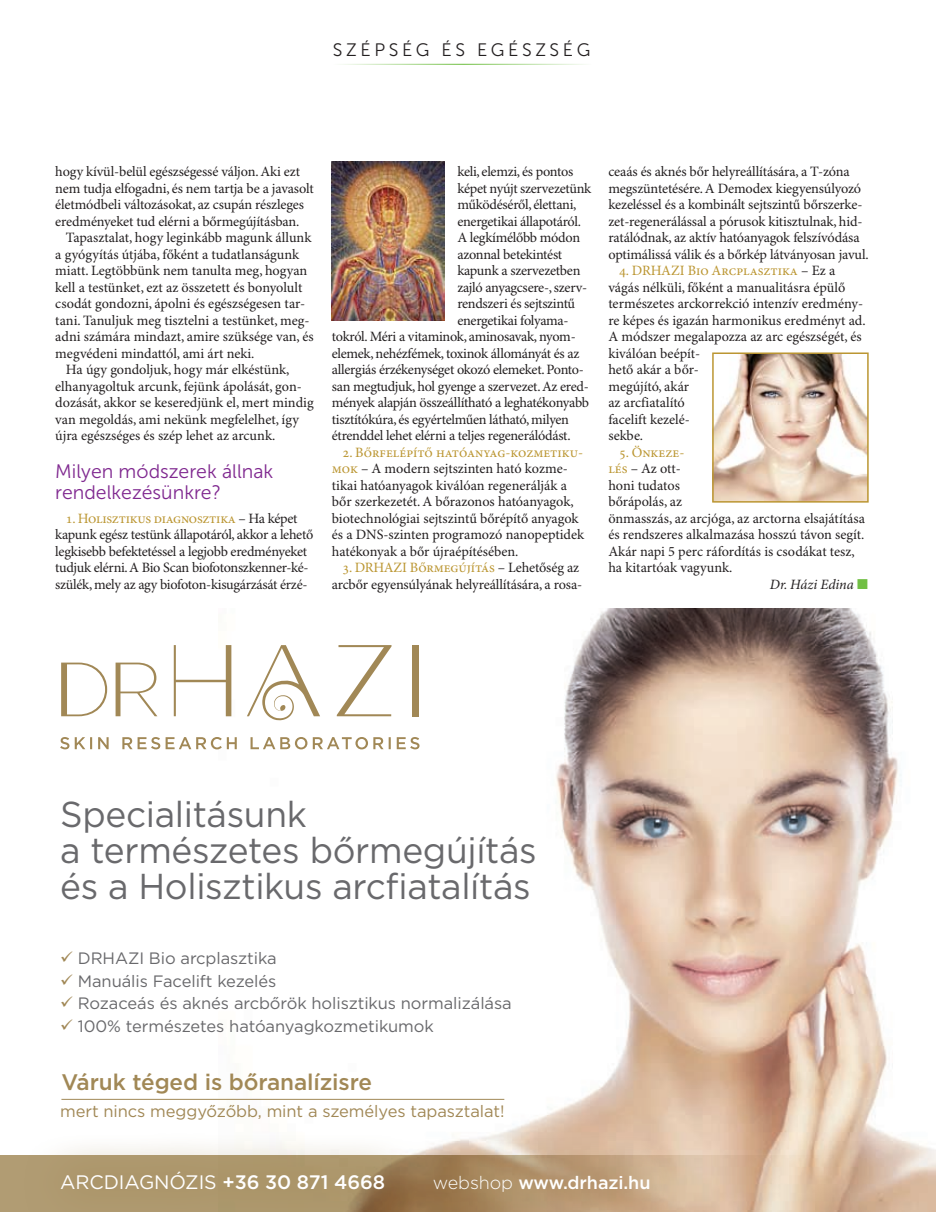
<style>
.page{position:relative;width:936px;height:1212px;background:#fff}
.page>*{position:absolute;margin:0;border:0;box-sizing:border-box;transform-origin:0 0}
.t1{font:36px/36px "Gotham";letter-spacing:-.01em;color:#69696c}
.t2{font:500 22.5px "Gotham";letter-spacing:-.005em;color:#a18856}
.t3{font:19.5px/21px "Museo Sans 300";color:#802990}
.t4{font:19.5px "Gotham";letter-spacing:-.005em;color:#fff}
.t5{font:500 18px "Gotham";letter-spacing:-.005em;color:#fff}
.t6{font:18px "Museo Sans 300";letter-spacing:.2em;color:#231f20}
.t7{font:16.5px "Gotham";letter-spacing:-.005em;color:#69696c}
.t8{font:16.5px "Gotham";letter-spacing:-.005em;color:#a18856}
.t9{font:14.25px/16.5px "Minion Pro";letter-spacing:-.01em;color:#231f20}
.t10{font:italic 14.25px "Minion Pro";letter-spacing:-.005em;color:#231f20}
.t11{font:14.25px "Minion Pro";color:#bb9632}
.s1{color:#bb9632}
.s2{color:#71bf44}
.s3{color:#a18856}
.s4{font-weight:500}
.s5{font-weight:300}
</style>
<div class="page">
<hr style="left:332px;top:64px;width:259px;height:1px;background:#71bf44">
<img style="left:332px;top:162px;width:112px;height:158px">
<img style="left:715px;top:355px;width:150px;height:145px">
<div style="left:712px;top:352px;width:156px;height:151px;border:2px solid #bb9632"></div>
<img style="left:218px;top:608px;width:717px;height:604px">
<hr style="left:61px;top:1099px;width:443px;height:1px;background:#a18856">
<svg style="left:0;top:1155px;width:872px;height:57px;background:#d6b99c"></svg>
<div style="left:21px;top:1130px;width:669px;height:82px;background:#a18856;opacity:.75"></div>
<svg style="left:60px;top:737px;width:359px;height:12px"></svg>
<svg style="left:61px;top:662px;width:46px;height:54px"></svg>
<svg style="left:115px;top:662px;width:42px;height:54px"></svg>
<svg style="left:247px;top:645px;width:73px;height:75px"></svg>
<svg style="left:337px;top:645px;width:54px;height:71px"></svg>
<div style="left:412px;top:645px;width:6px;height:71px;background:#a18856"></div>
<svg style="left:174px;top:645px;width:57px;height:71px"></svg>
<p class="t6" style="left:333px;top:40px;width:259px">SZÉPSÉG ÉS EGÉSZSÉG</p>
<p class="t9" style="left:55px;top:164px;width:260px">hogy kívül-belül egészségessé váljon. Aki ezt nem tudja elfogadni, és nem tartja be a javasolt életmódbeli változásokat, az csupán részleges eredményeket tud elérni a bőrmegújításban.</p>
<p class="t9" style="left:66px;top:230px;width:247px">Tapasztalat, hogy leginkább magunk állunk</p>
<p class="t9" style="left:55px;top:246px;width:246px">a gyógyítás útjába, főként a tudatlanságunk</p>
<p class="t9" style="left:55px;top:263px;width:253px">miatt. Legtöbbünk nem tanulta meg, hogyan</p>
<p class="t9" style="left:55px;top:279px;width:248px">kell a testünket, ezt az összetett és bonyolult</p>
<p class="t9" style="left:55px;top:296px;width:251px">csodát gondozni, ápolni és egészségesen tar-</p>
<p class="t9" style="left:55px;top:312px;width:256px">tani. Tanuljuk meg tisztelni a testünket, meg-</p>
<p class="t9" style="left:55px;top:329px;width:260px">adni számára mindazt, amire szüksége van, és</p>
<p class="t9" style="left:55px;top:345px;width:201px">megvédeni mindattól, ami árt neki.</p>
<p class="t9" style="left:66px;top:362px;width:225px">Ha úgy gondoljuk, hogy már elkéstünk,</p>
<p class="t9" style="left:55px;top:378px;width:248px">elhanyagoltuk arcunk, fejünk ápolását, gon-</p>
<p class="t9" style="left:55px;top:395px;width:260px">dozását, akkor se keseredjünk el, mert mindig</p>
<p class="t9" style="left:55px;top:411px;width:245px">van megoldás, ami nekünk megfelelhet, így</p>
<p class="t9" style="left:55px;top:428px;width:221px">újra egészséges és szép lehet az arcunk.</p>
<h3 class="t3" style="left:55px;top:460px;width:219px">Milyen módszerek állnak rendelkezésünkre?</h3>
<p class="t9" style="left:55px;top:510px;width:259px;text-align:center"><span class="s1">1. Holisztikus diagnosztika</span> – Ha képet kapunk egész testünk állapotáról, akkor a lehető legkisebb befektetéssel a legjobb eredményeket tudjuk elérni. A Bio Scan biofotonszkenner-ké&shy;szülék, mely az agy biofoton-kisugárzását érzé-</p>
<p class="t9" style="left:457px;top:164px;width:117px">keli, elemzi, és pontos</p>
<p class="t9" style="left:457px;top:180px;width:136px">képet nyújt szervezetünk</p>
<p class="t9" style="left:457px;top:197px;width:120px">működéséről, élettani,</p>
<p class="t9" style="left:457px;top:213px;width:125px">energetikai állapotáról.</p>
<p class="t9" style="left:457px;top:230px;width:124px">A legkímélőbb módon</p>
<p class="t9" style="left:457px;top:246px;width:106px">azonnal betekintést</p>
<p class="t9" style="left:457px;top:263px;width:125px">kapunk a szervezetben</p>
<p class="t9" style="left:457px;top:279px;width:131px">zajló anyagcsere-, szerv-</p>
<p class="t9" style="left:457px;top:296px;width:119px">rendszeri és sejtszintű</p>
<p class="t9" style="left:457px;top:312px;width:113px">energetikai folyama-</p>
<p class="t9" style="left:332px;top:329px;width:245px">tokról. Méri a vitaminok, aminosavak, nyom-</p>
<p class="t9" style="left:332px;top:345px;width:249px">elemek, nehézfémek, toxinok állományát és az</p>
<p class="t9" style="left:332px;top:362px;width:254px">allergiás érzékenységet okozó elemeket. Ponto-</p>
<p class="t9" style="left:332px;top:378px;width:258px">san megtudjuk, hol gyenge a szervezet. Az ered-</p>
<p class="t9" style="left:332px;top:395px;width:259px">mények alapján összeállítható a leghatékonyabb</p>
<p class="t9" style="left:332px;top:411px;width:239px">tisztítókúra, és egyértelműen látható, milyen</p>
<p class="t9" style="left:332px;top:428px;width:240px">étrenddel lehet elérni a teljes regenerálódást.</p>
<p class="t9" style="left:332px;top:444px;width:254px;text-indent:11px"><span class="s1">2. Bőrfelépítő hatóanyag-kozmetiku&shy;mok</span> – A modern sejtszinten ható kozme&shy;tikai hatóanyagok kiválóan regenerálják a bőr szerkezetét. A bőrazonos hatóanyagok, biotechnológiai sejtszintű bőrépítő anyagok és a DNS-szinten programozó nanopeptidek hatékonyak a bőr újraépítésében.</p>
<p class="t9" style="left:332px;top:560px;width:252px;text-align:center"><span class="s1">3. DRHAZI Bőrmegújítás</span> – Lehetőség az arcbőr egyensúlyának helyreállítására, a rosa-</p>
<p class="t9" style="left:608px;top:164px;width:262px">ceaás és aknés bőr helyreállítására, a T-zóna megszüntetésére. A Demodex kiegyensúlyozó kezeléssel és a kombinált sejtszintű bőrszerke&shy;zet-regenerálással a pórusok kitisztulnak, hid&shy;ratálódnak, az aktív hatóanyagok felszívódása optimálissá válik és a bőrkép látványosan javul.</p>
<p class="t9" style="left:608px;top:263px;width:259px;text-indent:11px"><span class="s1">4. DRHAZI Bio Arcplasztika</span> – Ez a vágás nélküli, főként a manualitásra épülő természetes arckorrekció intenzív eredmény&shy;re képes és igazán harmonikus eredményt ad.<br>A módszer megalapozza az arc egészségét, és kiválóan beépít-<br>hető akár a bőr-<br>megújító, akár<br>az arcfiatalító<br>facelift kezelé-<br>sekbe.</p>
<p class="t11" style="left:619px;top:444px;width:67px">5. Önkeze-</p>
<p class="t9" style="left:608px;top:461px;width:74px"><span class="s1">lés</span> – Az ott-</p>
<p class="t9" style="left:608px;top:477px;width:73px">honi tudatos</p>
<p class="t9" style="left:608px;top:494px;width:75px">bőrápolás, az</p>
<p class="t9" style="left:608px;top:510px;width:258px">önmasszás, az arcjóga, az arctorna elsajátítása</p>
<p class="t9" style="left:608px;top:527px;width:258px">és rendszeres alkalmazása hosszú távon segít.</p>
<p class="t9" style="left:608px;top:543px;width:248px">Akár napi 5 perc ráfordítás is csodákat tesz,</p>
<p class="t9" style="left:608px;top:560px;width:126px">ha kitartóak vagyunk.</p>
<p class="t10" style="left:769px;top:576px;width:99px">Dr. Házi Edina <span class="s2">■</span></p>
<h1 class="t1" style="left:60px;top:795px;width:478px">Specialitásunk<br>a természetes bőrmegújítás és a Holisztikus arcfiatalítás</h1>
<p class="t7" style="left:60px;top:948px;width:218px"><span class="s3">✓</span> DRHAZI Bio arcplasztika</p>
<p class="t7" style="left:60px;top:970px;width:218px"><span class="s3">✓</span> Manuális Facelift kezelés</p>
<p class="t7" style="left:60px;top:993px;width:453px"><span class="s3">✓</span> Rozaceás és aknés arcbőrök holisztikus normalizálása</p>
<p class="t7" style="left:60px;top:1015px;width:375px"><span class="s3">✓</span> 100% természetes hatóanyagkozmetikumok</p>
<h2 class="t2" style="left:61px;top:1068px;width:312px">Váruk téged is bőranalízisre</h2>
<p class="t8" style="left:60px;top:1100px;width:446px">mert nincs meggyőzőbb, mint a személyes tapasztalat!</p>
<h3 class="t4" style="left:60px;top:1169px;width:326px">ARCDIAGNÓZIS <span class="s4">+36 30 871 4668</span></h3>
<p class="t5" style="left:433px;top:1171px;width:219px"><span class="s5">webshop</span> www.drhazi.hu</p>
</div>
